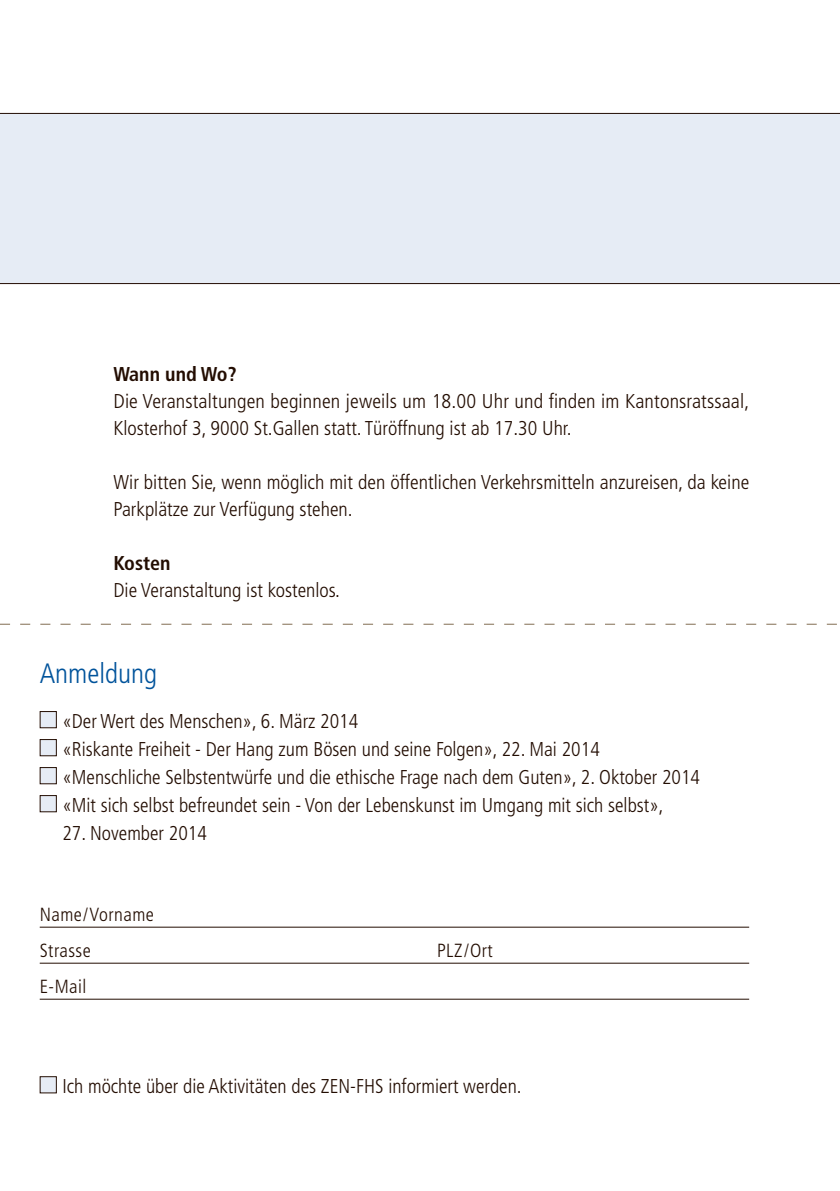
<style>
.page{position:relative;width:840px;height:1191px;background:#fff}
.page>*{position:absolute;margin:0;border:0;box-sizing:border-box;transform-origin:0 0}
.t1{font:300 condensed 28px "Frutiger";color:#00539b}
.t2{font:300 condensed 20px/28px "Frutiger";color:#230d02}
.t3{font:700 condensed 20px "Frutiger";color:#230d02}
.t4{font:300 condensed 19px/36px "Frutiger";letter-spacing:.025em;color:#230d02}
</style>
<div class="page">
<div style="left:0;top:113px;width:839px;height:170px;background:#e6ecf5"></div>
<hr style="left:0;top:113px;width:839px;height:1px;background:#230d02">
<hr style="left:0;top:283px;width:839px;height:1px;background:#230d02">
<svg style="left:0;top:624px;width:837px;height:1px"></svg>
<hr style="left:40px;top:926px;width:708px;height:1px;background:#230d02">
<hr style="left:40px;top:962px;width:708px;height:1px;background:#230d02">
<hr style="left:40px;top:998px;width:708px;height:1px;background:#230d02">
<div style="left:40px;top:711px;width:17px;height:17px;background:#e6ecf5;border:1px solid #230d02"></div>
<div style="left:40px;top:739px;width:17px;height:17px;background:#e6ecf5;border:1px solid #230d02"></div>
<div style="left:40px;top:767px;width:17px;height:17px;background:#e6ecf5;border:1px solid #230d02"></div>
<div style="left:40px;top:795px;width:17px;height:17px;background:#e6ecf5;border:1px solid #230d02"></div>
<div style="left:40px;top:1076px;width:17px;height:17px;background:#e6ecf5;border:1px solid #230d02"></div>
<p class="t3" style="left:113px;top:362px;width:125px">Wann und Wo?</p>
<p class="t2" style="left:113px;top:388px;width:637px;line-height:27px">Die Veranstaltungen beginnen jeweils um 18.00 Uhr und finden im Kantonsratssaal,<br>Klosterhof 3, 9000 St.Gallen statt. Türöffnung ist ab 17.30 Uhr.</p>
<p class="t2" style="left:113px;top:469px;width:637px;line-height:27px">Wir bitten Sie, wenn möglich mit den öffentlichen Verkehrsmitteln anzureisen, da keine<br>Parkplätze zur Verfügung stehen.</p>
<p class="t3" style="left:113px;top:551px;width:59px">Kosten</p>
<p class="t2" style="left:113px;top:576px;width:228px">Die Veranstaltung ist kostenlos.</p>
<h1 class="t1" style="left:40px;top:657px;width:119px">Anmeldung</h1>
<p class="t2" style="left:62px;top:707px;width:638px">«Der Wert des Menschen», 6. März 2014<br>«Riskante Freiheit - Der Hang zum Bösen und seine Folgen», 22. Mai 2014 «Menschliche Selbstentwürfe und die ethische Frage nach dem Guten», 2. Oktober 2014 «Mit sich selbst befreundet sein - Von der Lebenskunst im Umgang mit sich selbst»,</p>
<p class="t2" style="left:62px;top:819px;width:146px">27. November 2014</p>
<p class="t4" style="left:40px;top:897px;width:116px">Name/Vorname<br>Strasse</p>
<p class="t4" style="left:40px;top:969px;width:48px">E-Mail</p>
<p class="t4" style="left:437px;top:933px;width:57px">PLZ/Ort</p>
<p class="t2" style="left:62px;top:1072px;width:460px">Ich möchte über die Aktivitäten des ZEN-FHS informiert werden.</p>
</div>
